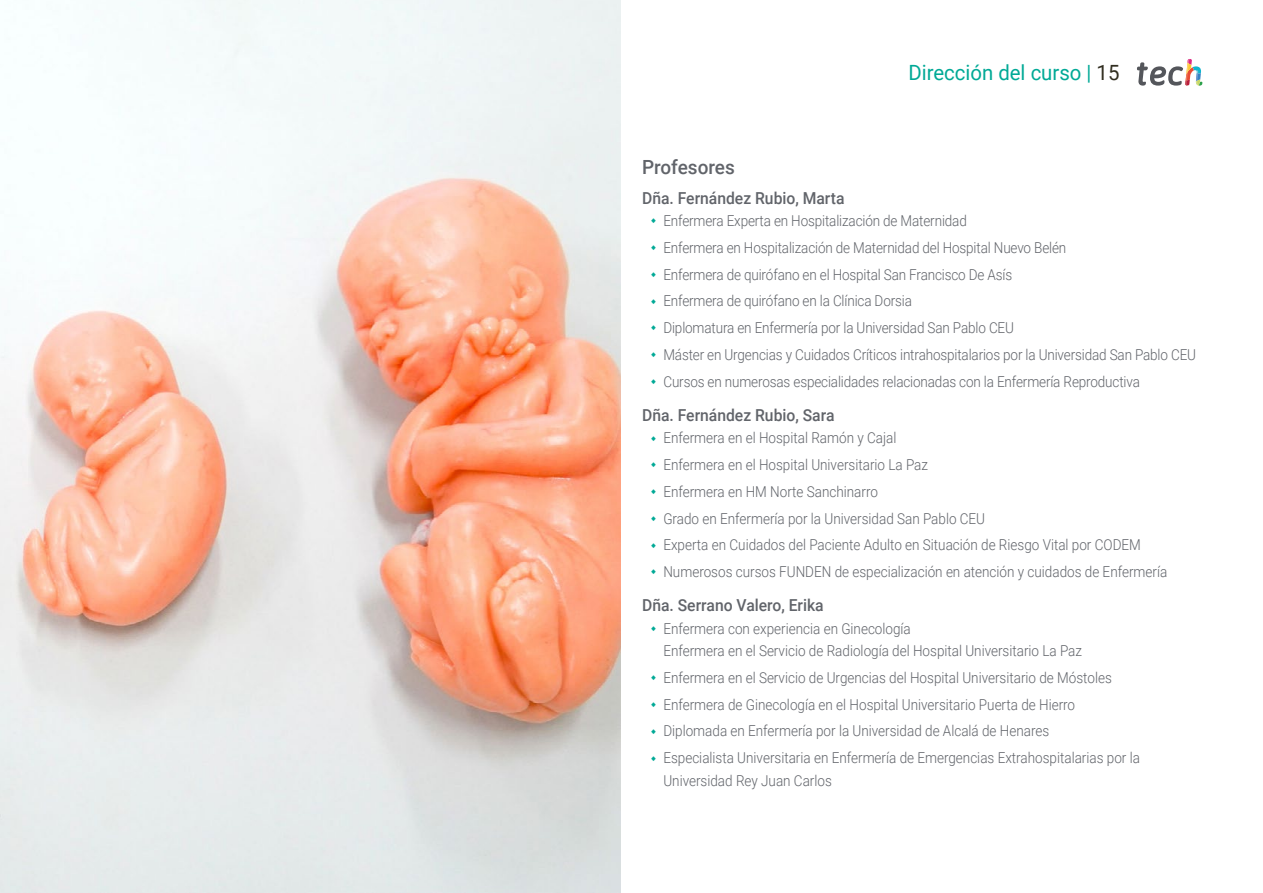
<style>
.page{position:relative;width:1263px;height:893px;background:#fff}
.page>*{position:absolute;margin:0;border:0;box-sizing:border-box;transform-origin:0 0}
.t1{font:21px "Roboto";color:#00a996}
.t2{font:500 19.5px "Roboto";color:#61646a}
.t3{font:500 16.5px "Roboto";color:#61646a;scale:.95 1}
.t4{font:300 15px/26.7px "Roboto";color:#61646a;scale:.9 1}
.s1{color:#312e20}
</style>
<div class="page">
<img style="left:0;top:0;width:621px;height:893px">
<svg style="left:1137px;top:59px;width:65px;height:27px"></svg>
<h1 class="t1" style="left:908px;top:57px;width:213px">Dirección del curso | <span class="s1">15</span></h1>
<h2 class="t2" style="left:642px;top:154px;width:94px">Profesores</h2>
<p class="t3" style="left:642px;top:186px;width:215px">Dña. Fernández Rubio, Marta</p>
<p class="t4" style="left:663px;top:207px;width:593px">Enfermera Experta en Hospitalización de Maternidad<br>Enfermera en Hospitalización de Maternidad del Hospital Nuevo Belén<br>Enfermera de quirófano en el Hospital San Francisco De Asís<br>Enfermera de quirófano en la Clínica Dorsia<br>Diplomatura en Enfermería por la Universidad San Pablo CEU<br>Máster en Urgencias y Cuidados Críticos intrahospitalarios por la Universidad San Pablo CEU Cursos en numerosas especialidades relacionadas con la Enfermería Reproductiva</p>
<p class="t3" style="left:642px;top:403px;width:204px">Dña. Fernández Rubio, Sara</p>
<p class="t4" style="left:663px;top:424px;width:561px">Enfermera en el Hospital Ramón y Cajal<br>Enfermera en el Hospital Universitario La Paz<br>Enfermera en HM Norte Sanchinarro<br>Grado en Enfermería por la Universidad San Pablo CEU<br>Experta en Cuidados del Paciente Adulto en Situación de Riesgo Vital por CODEM Numerosos cursos FUNDEN de especialización en atención y cuidados de Enfermería</p>
<p class="t3" style="left:642px;top:594px;width:193px">Dña. Serrano Valero, Erika</p>
<p class="t4" style="left:663px;top:617px;width:467px;line-height:22.5px">Enfermera con experiencia en Ginecología<br>Enfermera en el Servicio de Radiología del Hospital Universitario La Paz</p>
<p class="t4" style="left:663px;top:664px;width:531px">Enfermera en el Servicio de Urgencias del Hospital Universitario de Móstoles Enfermera de Ginecología en el Hospital Universitario Puerta de Hierro Diplomada en Enfermería por la Universidad de Alcalá de Henares<br>Especialista Universitaria en Enfermería de Emergencias Extrahospitalarias por la</p>
<p class="t4" style="left:663px;top:766px;width:189px">Universidad Rey Juan Carlos</p>
</div>
